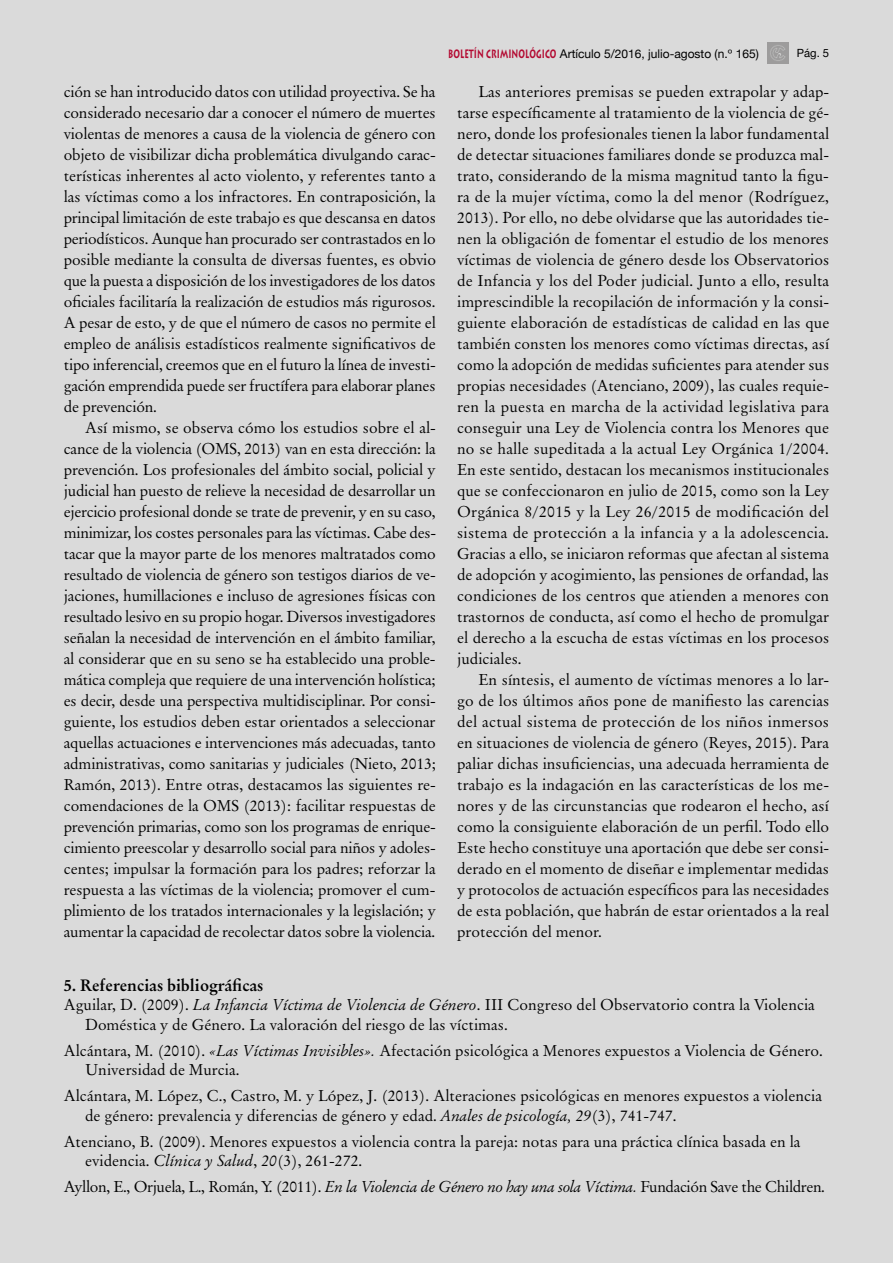
<style>
.page{position:relative;width:893px;height:1263px;background:#dadada}
.page>*{position:absolute;margin:0;border:0;box-sizing:border-box;transform-origin:0 0}
.t1{font:700 16.5px "Original Garamond BT";color:#000}
.t2{font:15.75px/21px "Original Garamond BT";color:#000;text-align:justify}
.t3{font:15.75px "Original Garamond BT";letter-spacing:-.025em;color:#000}
.t4{font:12px "Helvetica Neue";color:#000}
.t5{font:11.25px "Helvetica Neue";color:#000}
.s1{font-family:"Lithos";font-weight:700;color:#b30931}
.s2{font-style:italic}
</style>
<div class="page">
<img style="left:767px;top:43px;width:21px;height:21px">
<p class="t2" style="left:64px;top:81px;width:374px">ción se han introducido datos con utilidad proyectiva. Se ha considerado necesario dar a conocer el número de muertes violentas de menores a causa de la violencia de género con objeto de visibilizar dicha problemática divulgando carac&shy;terísticas inherentes al acto violento, y referentes tanto a las víctimas como a los infractores. En contraposición, la principal limitación de este trabajo es que descansa en datos periodísticos. Aunque han procurado ser contrastados en lo posible mediante la consulta de diversas fuentes, es obvio que la puesta a disposición de los investigadores de los datos oficiales facilitaría la realización de estudios más rigurosos.<br>A pesar de esto, y de que el número de casos no permite el empleo de análisis estadísticos realmente significativos de tipo inferencial, creemos que en el futuro la línea de investi&shy;gación emprendida puede ser fructífera para elaborar planes de prevención.</p>
<p class="t2" style="left:64px;top:417px;width:374px;text-indent:21px">Así mismo, se observa cómo los estudios sobre el al&shy;cance de la violencia (OMS, 2013) van en esta dirección: la prevención. Los profesionales del ámbito social, policial y judicial han puesto de relieve la necesidad de desarrollar un ejercicio profesional donde se trate de prevenir, y en su caso, minimizar, los costes personales para las víctimas. Cabe des&shy;tacar que la mayor parte de los menores maltratados como resultado de violencia de género son testigos diarios de ve&shy;jaciones, humillaciones e incluso de agresiones físicas con resultado lesivo en su propio hogar. Diversos investigadores señalan la necesidad de intervención en el ámbito familiar, al considerar que en su seno se ha establecido una proble&shy;mática compleja que requiere de una intervención holística; es decir, desde una perspectiva multidisciplinar. Por consi&shy;guiente, los estudios deben estar orientados a seleccionar aquellas actuaciones e intervenciones más adecuadas, tanto administrativas, como sanitarias y judiciales (Nieto, 2013; Ramón, 2013). Entre otras, destacamos las siguientes re&shy;comendaciones de la OMS (2013): facilitar respuestas de prevención primarias, como son los programas de enrique&shy;cimiento preescolar y desarrollo social para niños y adoles&shy;centes; impulsar la formación para los padres; reforzar la respuesta a las víctimas de la violencia; promover el cum&shy;plimiento de los tratados internacionales y la legislación; y aumentar la capacidad de recolectar datos sobre la violencia.</p>
<p class="t4" style="left:448px;top:46px;width:312px"><span class="s1">BOLETÍN CRIMINOLÓGICO</span> Artículo 5/2016, julio-agosto (n.º 165)</p>
<p class="t5" style="left:797px;top:47px;width:34px">Pág. 5</p>
<p class="t2" style="left:457px;top:81px;width:374px;text-indent:21px">Las anteriores premisas se pueden extrapolar y adap&shy;tarse específicamente al tratamiento de la violencia de gé&shy;nero, donde los profesionales tienen la labor fundamental de detectar situaciones familiares donde se produzca mal&shy;trato, considerando de la misma magnitud tanto la figu&shy;ra de la mujer víctima, como la del menor (Rodríguez, 2013). Por ello, no debe olvidarse que las autoridades tie&shy;nen la obligación de fomentar el estudio de los menores víctimas de violencia de género desde los Observatorios de Infancia y los del Poder judicial. Junto a ello, resulta imprescindible la recopilación de información y la consi&shy;guiente elaboración de estadísticas de calidad en las que también consten los menores como víctimas directas, así como la adopción de medidas suficientes para atender sus propias necesidades (Atenciano, 2009), las cuales requie&shy;ren la puesta en marcha de la actividad legislativa para conseguir una Ley de Violencia contra los Menores que no se halle supeditada a la actual Ley Orgánica 1/2004.<br>En este sentido, destacan los mecanismos institucionales que se confeccionaron en julio de 2015, como son la Ley Orgánica 8/2015 y la Ley 26/2015 de modificación del sistema de protección a la infancia y a la adolescencia.<br>Gracias a ello, se iniciaron reformas que afectan al sistema de adopción y acogimiento, las pensiones de orfandad, las condiciones de los centros que atienden a menores con trastornos de conducta, así como el hecho de promulgar el derecho a la escucha de estas víctimas en los procesos judiciales.</p>
<p class="t2" style="left:457px;top:669px;width:374px;text-indent:21px">En síntesis, el aumento de víctimas menores a lo lar&shy;go de los últimos años pone de manifiesto las carencias del actual sistema de protección de los niños inmersos en situaciones de violencia de género (Reyes, 2015). Para paliar dichas insuficiencias, una adecuada herramienta de trabajo es la indagación en las características de los me&shy;nores y de las circunstancias que rodearon el hecho, así como la consiguiente elaboración de un perfil. Todo ello Este hecho constituye una aportación que debe ser consi&shy;derado en el momento de diseñar e implementar medidas y protocolos de actuación específicos para las necesidades de esta población, que habrán de estar orientados a la real protección del menor.</p>
<p class="t1" style="left:64px;top:975px;width:201px">5. Referencias bibliográficas</p>
<p class="t2" style="left:85px;top:995px;width:731px;line-height:19.5px;text-indent:-21px">Aguilar, D. (2009). <span class="s2">La Infancia Víctima de Violencia de Género</span>. III Congreso del Observatorio contra la Violencia<br>Doméstica y de Género. La valoración del riesgo de las víctimas.</p>
<p class="t2" style="left:85px;top:1041px;width:739px;line-height:19.5px;text-indent:-21px">Alcántara, M. (2010). <span class="s2">«Las Víctimas Invisibles».</span> Afectación psicológica a Menores expuestos a Violencia de Género.<br>Universidad de Murcia.</p>
<p class="t2" style="left:85px;top:1086px;width:738px;line-height:19.5px;text-indent:-21px">Alcántara, M. López, C., Castro, M. y López, J. (2013). Alteraciones psicológicas en menores expuestos a violencia de género: prevalencia y diferencias de género y edad. <span class="s2">Anales de psicología, 29</span>(3), 741-747.</p>
<p class="t2" style="left:85px;top:1131px;width:717px;line-height:19.5px;text-indent:-21px">Atenciano, B. (2009). Menores expuestos a violencia contra la pareja: notas para una práctica clínica basada en la evidencia. <span class="s2">Clínica y Salud</span>, <span class="s2">20</span>(3), 261-272.</p>
<p class="t3" style="left:64px;top:1177px;width:763px">Ayllon, E., Orjuela, L., Román, Y. (2011). <span class="s2">En la Violencia de Género no hay una sola Víctima.</span> Fundación Save the Children.</p>
</div>
